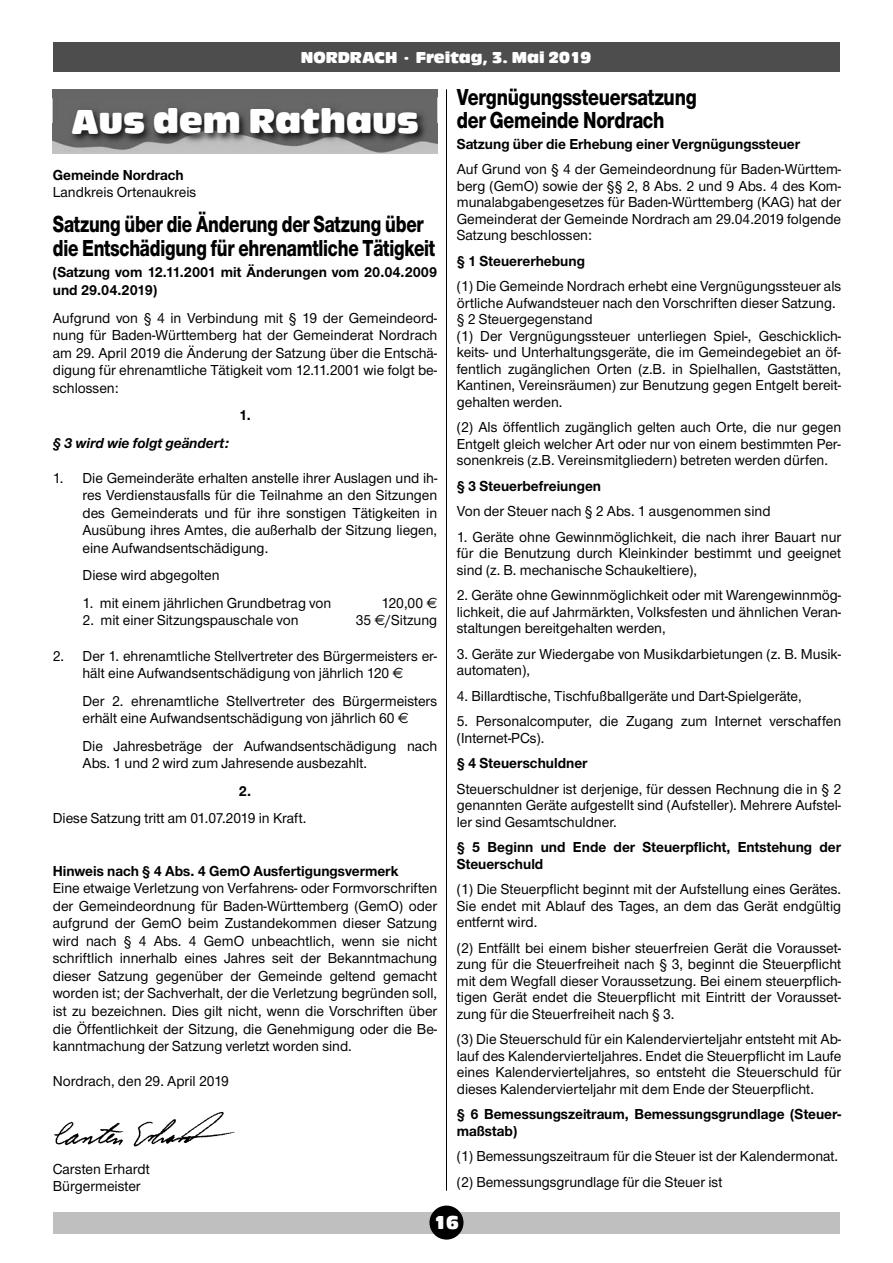
<style>
.page{position:relative;width:893px;height:1263px;background:#fff}
.page>*{position:absolute;margin:0;border:0;box-sizing:border-box;transform-origin:0 0}
.t1{font:36px "Antique Olive T Compact Ro 1";letter-spacing:-.005em;color:#fff}
.t2{font:800 24px/23.5px "Nimbus Sans Novus T";letter-spacing:-.01em;color:#000;scale:.76 1}
.t3{font:800 24px/22.5px "Nimbus Sans Novus T";letter-spacing:-.01em;color:#000;scale:.8 1}
.t4{font:19.5px "Antique Olive T Compact Ro 1";color:#fff}
.t5{font:16.5px "Antique Olive T Compact Ro 1";color:#fff}
.t6{font:500 15px/16.5px "Nimbus Sans Novus T";color:#000;text-align:justify}
.t7{font:700 15px/16.5px "Nimbus Sans Novus T";color:#000}
.t8{font:italic 700 15px "Nimbus Sans Novus T";color:#000}
</style>
<div class="page">
<hr style="left:446px;top:89px;width:1px;height:1102px;background:#000">
<div style="left:53px;top:1212px;width:786px;height:21px;background:#bfbfbf"></div>
<div style="left:429px;top:1205px;width:34px;height:34px;background:#000;border-radius:50%"></div>
<div style="left:53px;top:43px;width:786px;height:29px;background:#4d4d4d"></div>
<div style="left:53px;top:90px;width:384px;height:7px;background:#666"></div>
<img style="left:437px;top:123px;width:1px;height:31px">
<img style="left:53px;top:97px;width:384px;height:57px">
<img style="left:54px;top:1111px;width:181px;height:36px">
<p class="t5" style="left:301px;top:48px;width:292px">NORDRACH · Freitag, 3. Mai 2019</p>
<h1 class="t1" style="left:71px;top:101px;width:349px">Aus dem Rathaus</h1>
<p class="t7" style="left:53px;top:166px;width:132px">Gemeinde Nordrach</p>
<p class="t6" style="left:53px;top:184px;width:145px">Landkreis Ortenaukreis</p>
<h2 class="t2" style="left:53px;top:212px;width:505px">Satzung über die Änderung der Satzung über die Entschädigung für ehrenamtliche Tätigkeit</h2>
<p class="t7" style="left:53px;top:263px;width:386px;line-height:17.5px">(Satzung vom 12.11.2001 mit Änderungen vom 20.04.2009 und 29.04.2019)</p>
<p class="t6" style="left:53px;top:308px;width:386px;line-height:17.5px">Aufgrund von § 4 in Verbindung mit § 19 der Gemeindeord&shy;nung für Baden-Württemberg hat der Gemeinderat Nordrach am 29. April 2019 die Änderung der Satzung über die Entschä&shy;digung für ehrenamtliche Tätigkeit vom 12.11.2001 wie folgt be&shy;schlossen:</p>
<p class="t7" style="left:239px;top:407px;width:13px">1.</p>
<p class="t8" style="left:53px;top:434px;width:178px">§ 3 wird wie folgt geändert:</p>
<p class="t6" style="left:82px;top:469px;width:356px;line-height:17.5px;text-indent:-30px">1. Die Gemeinderäte erhalten anstelle ihrer Auslagen und ih&shy;res Verdienstausfalls für die Teilnahme an den Sitzungen des Gemeinderats und für ihre sonstigen Tätigkeiten in Ausübung ihres Amtes, die außerhalb der Sitzung liegen, eine Aufwandsentschädigung.</p>
<p class="t6" style="left:83px;top:567px;width:138px">Diese wird abgegolten</p>
<p class="t6" style="left:83px;top:594px;width:250px">1. mit einem jährlichen Grundbetrag von</p>
<p class="t6" style="left:382px;top:594px;width:43px">120,00</p>
<p class="t6" style="left:83px;top:612px;width:217px">2. mit einer Sitzungspauschale von</p>
<p class="t6" style="left:356px;top:612px;width:83px">35 /Sitzung</p>
<p class="t6" style="left:82px;top:646px;width:356px;line-height:17.5px;text-indent:-30px">2. Der 1. ehrenamtliche Stellvertreter des Bürgermeisters er&shy;hält eine Aufwandsentschädigung von jährlich 120</p>
<p class="t6" style="left:82px;top:691px;width:356px;line-height:17.5px">Der 2. ehrenamtliche Stellvertreter des Bürgermeisters erhält eine Aufwandsentschädigung von jährlich 60</p>
<p class="t6" style="left:82px;top:737px;width:356px;line-height:17.5px">Die Jahresbeträge der Aufwandsentschädigung nach<br>Abs. 1 und 2 wird zum Jahresende ausbezahlt.</p>
<p class="t7" style="left:239px;top:782px;width:14px">2.</p>
<p class="t6" style="left:53px;top:810px;width:255px">Diese Satzung tritt am 01.07.2019 in Kraft.</p>
<p class="t7" style="left:53px;top:862px;width:347px">Hinweis nach § 4 Abs. 4 GemO Ausfertigungsvermerk</p>
<p class="t6" style="left:53px;top:879px;width:386px;line-height:17.5px">Eine etwaige Verletzung von Verfahrens- oder Formvorschriften der Gemeindeordnung für Baden-Württemberg (GemO) oder aufgrund der GemO beim Zustandekommen dieser Satzung wird nach § 4 Abs. 4 GemO unbeachtlich, wenn sie nicht schriftlich innerhalb eines Jahres seit der Bekanntmachung dieser Satzung gegenüber der Gemeinde geltend gemacht worden ist; der Sachverhalt, der die Verletzung begründen soll, ist zu bezeichnen. Dies gilt nicht, wenn die Vorschriften über die Öffentlichkeit der Sitzung, die Genehmigung oder die Be&shy;kanntmachung der Satzung verletzt worden sind.</p>
<p class="t6" style="left:53px;top:1072px;width:178px">Nordrach, den 29. April 2019</p>
<p class="t6" style="left:53px;top:1159px;width:98px;line-height:17.5px">Carsten Erhardt<br>Bürgermeister</p>
<h2 class="t3" style="left:457px;top:85px;width:302px">Vergnügungssteuersatzung der Gemeinde Nordrach</h2>
<p class="t7" style="left:457px;top:135px;width:345px">Satzung über die Erhebung einer Vergnügungssteuer</p>
<p class="t6" style="left:457px;top:161px;width:386px">Auf Grund von § 4 der Gemeindeordnung für Baden-Württem&shy;berg (GemO) sowie der §§ 2, 8 Abs. 2 und 9 Abs. 4 des Kom&shy;munalabgabengesetzes für Baden-Württemberg (KAG) hat der Gemeinderat der Gemeinde Nordrach am 29.04.2019 folgende Satzung beschlossen:</p>
<p class="t7" style="left:457px;top:252px;width:130px">§ 1 Steuererhebung</p>
<p class="t6" style="left:457px;top:278px;width:386px;text-align:left">(1) Die Gemeinde Nordrach erhebt eine Vergnügungssteuer als örtliche Aufwandsteuer nach den Vorschriften dieser Satzung. § 2 Steuergegenstand<br>(1) Der Vergnügungssteuer unterliegen Spiel-, Geschicklich&shy;keits- und Unterhaltungsgeräte, die im Gemeindegebiet an öf&shy;fentlich zugänglichen Orten (z.B. in Spielhallen, Gaststätten, Kantinen, Vereinsräumen) zur Benutzung gegen Entgelt bereit&shy;gehalten werden.</p>
<p class="t6" style="left:457px;top:419px;width:386px">(2) Als öffentlich zugänglich gelten auch Orte, die nur gegen Entgelt gleich welcher Art oder nur von einem bestimmten Per&shy;sonenkreis (z.B. Vereinsmitgliedern) betreten werden dürfen.</p>
<p class="t7" style="left:457px;top:477px;width:146px">§ 3 Steuerbefreiungen</p>
<p class="t6" style="left:457px;top:503px;width:315px">Von der Steuer nach § 2 Abs. 1 ausgenommen sind</p>
<p class="t6" style="left:457px;top:528px;width:386px">1. Geräte ohne Gewinnmöglichkeit, die nach ihrer Bauart nur für die Benutzung durch Kleinkinder bestimmt und geeignet sind (z. B. mechanische Schaukeltiere),</p>
<p class="t6" style="left:457px;top:587px;width:386px">2. Geräte ohne Gewinnmöglichkeit oder mit Warengewinnmög&shy;lichkeit, die auf Jahrmärkten, Volksfesten und ähnlichen Veran&shy;staltungen bereitgehalten werden,</p>
<p class="t6" style="left:457px;top:645px;width:386px">3. Geräte zur Wiedergabe von Musikdarbietungen (z. B. Musik&shy;automaten),</p>
<p class="t6" style="left:457px;top:687px;width:347px">4. Billardtische, Tischfußballgeräte und Dart-Spielgeräte,</p>
<p class="t6" style="left:457px;top:713px;width:386px">5. Personalcomputer, die Zugang zum Internet verschaffen (Internet-PCs).</p>
<p class="t7" style="left:457px;top:755px;width:132px">§ 4 Steuerschuldner</p>
<p class="t6" style="left:457px;top:780px;width:386px">Steuerschuldner ist derjenige, für dessen Rechnung die in § 2 genannten Geräte aufgestellt sind (Aufsteller). Mehrere Aufstel&shy;ler sind Gesamtschuldner.</p>
<p class="t7" style="left:457px;top:839px;width:386px">§ 5 Beginn und Ende der Steuerpflicht, Entstehung der<br>Steuerschuld</p>
<p class="t6" style="left:457px;top:881px;width:386px">(1) Die Steuerpflicht beginnt mit der Aufstellung eines Gerätes.<br>Sie endet mit Ablauf des Tages, an dem das Gerät endgültig entfernt wird.</p>
<p class="t6" style="left:457px;top:939px;width:386px">(2) Entfällt bei einem bisher steuerfreien Gerät die Vorausset&shy;zung für die Steuerfreiheit nach § 3, beginnt die Steuerpflicht mit dem Wegfall dieser Voraussetzung. Bei einem steuerpflich&shy;tigen Gerät endet die Steuerpflicht mit Eintritt der Vorausset&shy;zung für die Steuerfreiheit nach § 3.</p>
<p class="t6" style="left:457px;top:1031px;width:386px">(3) Die Steuerschuld für ein Kalendervierteljahr entsteht mit Ab&shy;lauf des Kalendervierteljahres. Endet die Steuerpflicht im Laufe eines Kalendervierteljahres, so entsteht die Steuerschuld für dieses Kalendervierteljahr mit dem Ende der Steuerpflicht.</p>
<p class="t7" style="left:457px;top:1106px;width:386px">§ 6 Bemessungszeitraum, Bemessungsgrundlage (Steuer&shy;maßstab)</p>
<p class="t6" style="left:457px;top:1143px;width:383px;line-height:25.5px">(1) Bemessungszeitraum für die Steuer ist der Kalendermonat. (2) Bemessungsgrundlage für die Steuer ist</p>
<h3 class="t4" style="left:433px;top:1211px;width:27px">16</h3>
</div>
